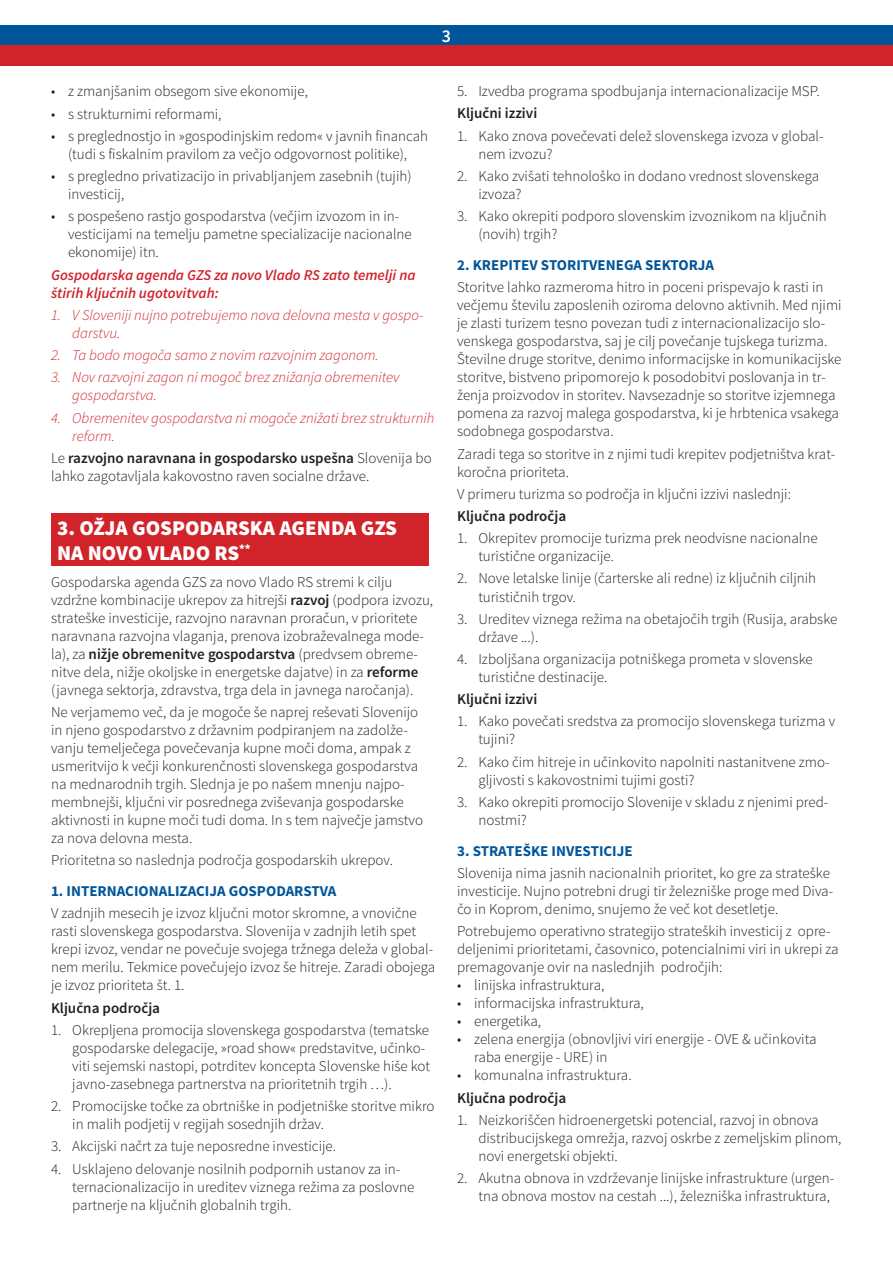
<style>
.page{position:relative;width:893px;height:1263px;background:#fff}
.page>*{position:absolute;margin:0;border:0;box-sizing:border-box;transform-origin:0 0}
.t1{font:900 21px/25.2px "Source Sans Pro";color:#fff}
.t2{font:600 18px "Source Sans Pro";color:#fff}
.t3{font:300 15px/18px "Source Sans Pro";color:#231f20}
.t4{font:italic 300 15px/18px "Source Sans Pro";color:#d1232a}
.t5{font:700 15px "Source Sans Pro";color:#01569b}
.t6{font:italic 600 15px/18px "Source Sans Pro";color:#d1232a}
.t7{font:600 15px "Source Sans Pro";color:#231f20}
.s1{font-weight:600}
</style>
<div class="page">
<div style="left:51px;top:513px;width:378px;height:53px;background:#d1232a"></div>
<div style="left:0;top:26px;width:893px;height:20px;background:#01569b"></div>
<div style="left:0;top:46px;width:893px;height:20px;background:#d1232a"></div>
<p class="t2" style="left:442px;top:25px;width:11px">3</p>
<p class="t3" style="left:51px;top:82px;width:258px">• z zmanjšanim obsegom sive ekonomije,</p>
<p class="t3" style="left:51px;top:105px;width:172px">• s strukturnimi reformami,</p>
<p class="t3" style="left:51px;top:127px;width:379px;text-align:center">• s preglednostjo in »gospodinjskim redom« v javnih financah (tudi s fiskalnim pravilom za večjo odgovornost politike),</p>
<p class="t3" style="left:68px;top:167px;width:345px;text-indent:-17px">• s pregledno privatizacijo in privabljanjem zasebnih (tujih) investicij,</p>
<p class="t3" style="left:68px;top:207px;width:345px;text-indent:-17px">• s pospešeno rastjo gospodarstva (večjim izvozom in in&shy;vesticijami na temelju pametne specializacije nacionalne ekonomije) itn.</p>
<p class="t6" style="left:51px;top:266px;width:366px">Gospodarska agenda GZS za novo Vlado RS zato temelji na štirih ključnih ugotovitvah:</p>
<p class="t4" style="left:72px;top:306px;width:353px;text-indent:-21px">1. V Sloveniji nujno potrebujemo nova delovna mesta v gospo&shy;darstvu.</p>
<p class="t4" style="left:51px;top:346px;width:329px">2. Ta bodo mogoča samo z novim razvojnim zagonom.</p>
<p class="t4" style="left:72px;top:368px;width:328px;text-indent:-21px">3. Nov razvojni zagon ni mogoč brez znižanja obremenitev gospodarstva.</p>
<p class="t4" style="left:72px;top:409px;width:364px;text-indent:-21px">4. Obremenitev gospodarstva ni mogoče znižati brez strukturnih reform.</p>
<p class="t3" style="left:51px;top:449px;width:382px">Le <span class="s1">razvojno naravnana in gospodarsko uspešna</span> Slovenija bo lahko zagotavljala kakovostno raven socialne države.</p>
<h1 class="t1" style="left:57px;top:516px;width:342px">3. OŽJA GOSPODARSKA AGENDA GZS<br>NA NOVO VLADO RS<sup>**</sup></h1>
<p class="t3" style="left:51px;top:573px;width:384px">Gospodarska agenda GZS za novo Vlado RS stremi k cilju vzdržne kombinacije ukrepov za hitrejši <span class="s1">razvoj</span> (podpora izvozu, strateške investicije, razvojno naravnan proračun, v prioritete naravnana razvojna vlaganja, prenova izobraževalnega mode&shy;la), za <span class="s1">nižje obremenitve gospodarstva</span> (predvsem obreme&shy;nitve dela, nižje okoljske in energetske dajatve) in za <span class="s1">reforme </span>(javnega sektorja, zdravstva, trga dela in javnega naročanja).</p>
<p class="t3" style="left:51px;top:703px;width:374px">Ne verjamemo več, da je mogoče še naprej reševati Slovenijo in njeno gospodarstvo z državnim podpiranjem na zadolže&shy;vanju temelječega povečevanja kupne moči doma, ampak z usmeritvijo k večji konkurenčnosti slovenskega gospodarstva na mednarodnih trgih. Slednja je po našem mnenju najpo&shy;membnejši, ključni vir posrednega zviševanja gospodarske aktivnosti in kupne moči tudi doma. In s tem največje jamstvo za nova delovna mesta.</p>
<p class="t3" style="left:51px;top:851px;width:344px">Prioritetna so naslednja področja gospodarskih ukrepov.</p>
<p class="t5" style="left:51px;top:881px;width:287px">1. INTERNACIONALIZACIJA GOSPODARSTVA</p>
<p class="t3" style="left:51px;top:904px;width:386px">V zadnjih mesecih je izvoz ključni motor skromne, a vnovične rasti slovenskega gospodarstva. Slovenija v zadnjih letih spet krepi izvoz, vendar ne povečuje svojega tržnega deleža v global&shy;nem merilu. Tekmice povečujejo izvoz še hitreje. Zaradi obojega je izvoz prioriteta št. 1.</p>
<p class="t7" style="left:51px;top:998px;width:111px">Ključna področja</p>
<p class="t3" style="left:72px;top:1021px;width:360px;text-indent:-21px">1. Okrepljena promocija slovenskega gospodarstva (tematske gospodarske delegacije, »road show« predstavitve, učinko&shy;viti sejemski nastopi, potrditev koncepta Slovenske hiše kot javno-zasebnega partnerstva na prioritetnih trgih …).</p>
<p class="t3" style="left:72px;top:1097px;width:364px;text-indent:-21px">2. Promocijske točke za obrtniške in podjetniške storitve mikro in malih podjetij v regijah sosednjih držav.</p>
<p class="t3" style="left:51px;top:1137px;width:287px">3. Akcijski načrt za tuje neposredne investicije.</p>
<p class="t3" style="left:72px;top:1160px;width:343px;text-indent:-21px">4. Usklajeno delovanje nosilnih podpornih ustanov za in&shy;ternacionalizacijo in ureditev viznega režima za poslovne partnerje na ključnih globalnih trgih.</p>
<p class="t3" style="left:457px;top:82px;width:364px">5. Izvedba programa spodbujanja internacionalizacije MSP.</p>
<p class="t7" style="left:457px;top:104px;width:82px">Ključni izzivi</p>
<p class="t3" style="left:478px;top:127px;width:347px;text-indent:-21px">1. Kako znova povečevati delež slovenskega izvoza v global&shy;nem izvozu?</p>
<p class="t3" style="left:478px;top:167px;width:342px;text-indent:-21px">2. Kako zvišati tehnološko in dodano vrednost slovenskega izvoza?</p>
<p class="t3" style="left:478px;top:207px;width:350px;text-indent:-21px">3. Kako okrepiti podporo slovenskim izvoznikom na ključnih (novih) trgih?</p>
<p class="t5" style="left:457px;top:255px;width:258px">2. KREPITEV STORITVENEGA SEKTORJA</p>
<p class="t3" style="left:457px;top:278px;width:386px">Storitve lahko razmeroma hitro in poceni prispevajo k rasti in večjemu številu zaposlenih oziroma delovno aktivnih. Med njimi je zlasti turizem tesno povezan tudi z internacionalizacijo slo&shy;venskega gospodarstva, saj je cilj povečanje tujskega turizma.<br>Številne druge storitve, denimo informacijske in komunikacijske storitve, bistveno pripomorejo k posodobitvi poslovanja in tr&shy;ženja proizvodov in storitev. Navsezadnje so storitve izjemnega pomena za razvoj malega gospodarstva, ki je hrbtenica vsakega sodobnega gospodarstva.</p>
<p class="t3" style="left:457px;top:445px;width:380px">Zaradi tega so storitve in z njimi tudi krepitev podjetništva krat&shy;koročna prioriteta.</p>
<p class="t3" style="left:457px;top:485px;width:335px">V primeru turizma so področja in ključni izzivi naslednji:</p>
<p class="t7" style="left:457px;top:506px;width:111px">Ključna področja</p>
<p class="t3" style="left:478px;top:529px;width:341px;text-indent:-21px">1. Okrepitev promocije turizma prek neodvisne nacionalne turistične organizacije.</p>
<p class="t3" style="left:478px;top:570px;width:339px;text-indent:-21px">2. Nove letalske linije (čarterske ali redne) iz ključnih ciljnih turističnih trgov.</p>
<p class="t3" style="left:478px;top:610px;width:360px;text-indent:-21px">3. Ureditev viznega režima na obetajočih trgih (Rusija, arabske države ...).</p>
<p class="t3" style="left:478px;top:650px;width:336px;text-indent:-21px">4. Izboljšana organizacija potniškega prometa v slovenske turistične destinacije.</p>
<p class="t7" style="left:457px;top:690px;width:82px">Ključni izzivi</p>
<p class="t3" style="left:478px;top:713px;width:358px;text-indent:-21px">1. Kako povečati sredstva za promocijo slovenskega turizma v tujini?</p>
<p class="t3" style="left:478px;top:753px;width:353px;text-indent:-21px">2. Kako čim hitreje in učinkovito napolniti nastanitvene zmo&shy;gljivosti s kakovostnimi tujimi gosti?</p>
<p class="t3" style="left:478px;top:793px;width:352px;text-indent:-21px">3. Kako okrepiti promocijo Slovenije v skladu z njenimi pred&shy;nostmi?</p>
<p class="t5" style="left:457px;top:841px;width:177px">3. STRATEŠKE INVESTICIJE</p>
<p class="t3" style="left:457px;top:864px;width:378px">Slovenija nima jasnih nacionalnih prioritet, ko gre za strateške investicije. Nujno potrebni drugi tir železniške proge med Diva&shy;čo in Koprom, denimo, snujemo že več kot desetletje.</p>
<p class="t3" style="left:457px;top:922px;width:383px">Potrebujemo operativno strategijo strateških investicij z opre&shy;deljenimi prioritetami, časovnico, potencialnimi viri in ukrepi za premagovanje ovir na naslednjih področjih:</p>
<p class="t3" style="left:457px;top:976px;width:149px">• linijska infrastruktura,</p>
<p class="t3" style="left:457px;top:994px;width:188px">• informacijska infrastruktura,</p>
<p class="t3" style="left:457px;top:1012px;width:85px">• energetika,</p>
<p class="t3" style="left:474px;top:1030px;width:344px;text-indent:-17px">• zelena energija (obnovljivi viri energije - OVE &amp; učinkovita raba energije - URE) in</p>
<p class="t3" style="left:457px;top:1066px;width:176px">• komunalna infrastruktura.</p>
<p class="t7" style="left:457px;top:1088px;width:111px">Ključna področja</p>
<p class="t3" style="left:478px;top:1111px;width:365px;text-indent:-21px">1. Neizkoriščen hidroenergetski potencial, razvoj in obnova distribucijskega omrežja, razvoj oskrbe z zemeljskim plinom, novi energetski objekti.</p>
<p class="t3" style="left:457px;top:1169px;width:379px;text-align:right">2. Akutna obnova in vzdrževanje linijske infrastrukture (urgen&shy;tna obnova mostov na cestah ...), železniška infrastruktura,</p>
</div>
